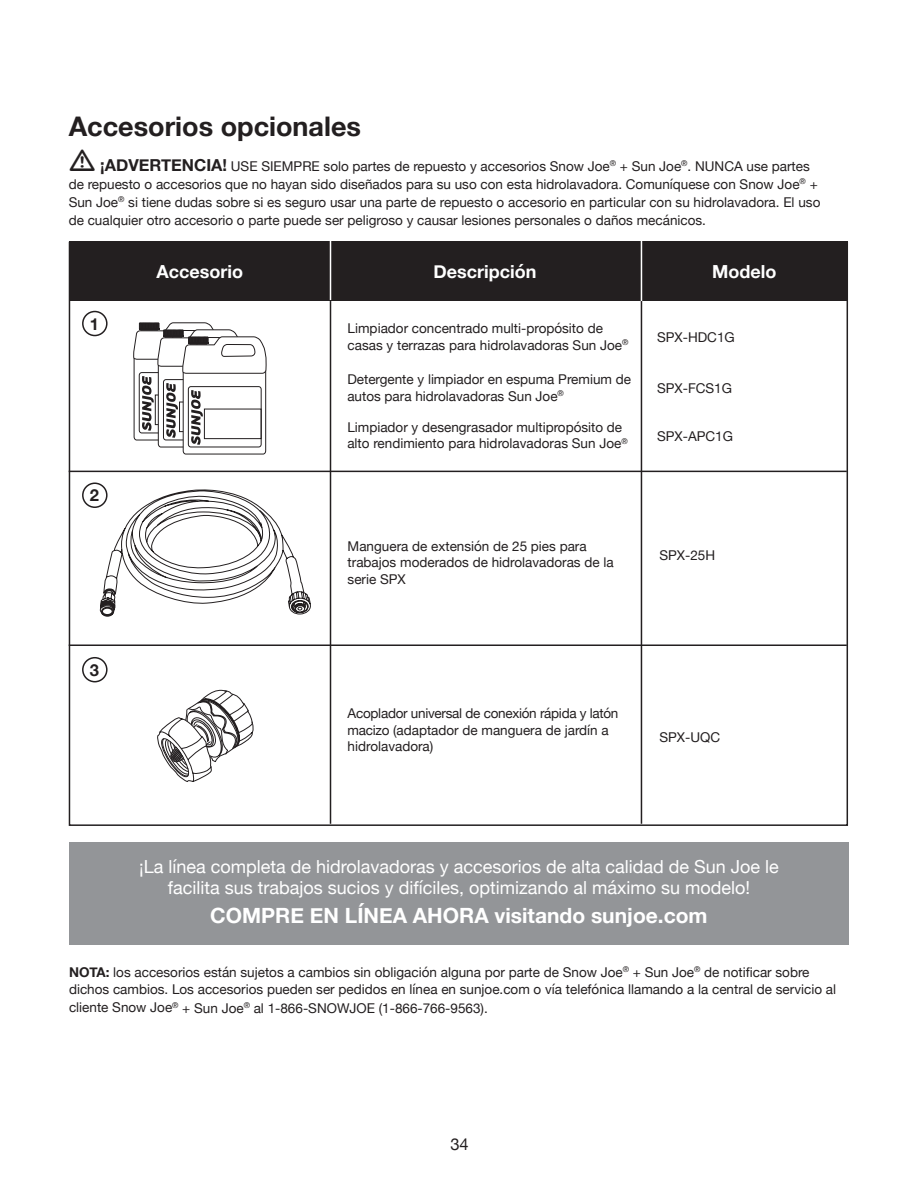
<style>
.page{position:relative;width:918px;height:1188px;background:#fff}
.page>*{position:absolute;margin:0;border:0;box-sizing:border-box;transform-origin:0 0}
.t1{font:700 27px "Helvetica Neue";color:#231f20}
.t2{font:700 21px "Helvetica Neue";color:#fff}
.t3{font:18px/21.6px "Helvetica Neue";color:#fff;text-align:center}
.t4{font:700 18px "Helvetica Neue";color:#fff}
.t5{font:700 16.5px "Helvetica Neue";color:#231f20}
.t6{font:16.5px "Helvetica Neue";color:#231f20}
.t7{font:13.5px/18px "Helvetica Neue";color:#231f20}
.t8{font:13.5px/16.5px "Helvetica Neue";letter-spacing:-.02em;color:#231f20}
.s1{font-weight:700;font-size:16.5px}
.s2{font-weight:700}
</style>
<div class="page">
<div style="left:69px;top:241px;width:779px;height:60px;background:#231f20"></div>
<hr style="left:330px;top:301px;width:1px;height:523px;background:#231f20">
<hr style="left:641px;top:300px;width:1px;height:524px;background:#231f20">
<hr style="left:330px;top:241px;width:1px;height:59px;background:#fff">
<hr style="left:641px;top:241px;width:1px;height:60px;background:#fff">
<hr style="left:69px;top:471px;width:778px;height:1px;background:#231f20">
<hr style="left:69px;top:644px;width:778px;height:2px;background:#231f20">
<div style="left:82px;top:482px;width:26px;height:26px;border:2px solid #231f20;border-radius:50%"></div>
<div style="left:82px;top:311px;width:26px;height:25px;border:2px solid #231f20;border-radius:50%"></div>
<div style="left:82px;top:657px;width:26px;height:25px;border:2px solid #231f20;border-radius:50%"></div>
<svg style="left:100px;top:487px;width:211px;height:130px"></svg>
<svg style="left:157px;top:689px;width:97px;height:93px"></svg>
<svg style="left:133px;top:323px;width:133px;height:131px"></svg>
<div style="left:204px;top:409px;width:57px;height:30px;border:1px solid #231f20"></div>
<div style="left:69px;top:842px;width:779px;height:103px;background:#939598"></div>
<h1 class="t1" style="left:69px;top:106px;width:294px">Accesorios opcionales</h1>
<p class="t7" style="left:69px;top:158px;width:753px;text-indent:32px"><span class="s1">¡ADVERTENCIA!</span> USE SIEMPRE solo partes de repuesto y accesorios Snow Joe<sup>®</sup> + Sun Joe<sup>®</sup>. NUNCA use partes de repuesto o accesorios que no hayan sido diseñados para su uso con esta hidrolavadora. Comuníquese con Snow Joe<sup>®</sup> + Sun Joe<sup>®</sup> si tiene dudas sobre si es seguro usar una parte de repuesto o accesorio en particular con su hidrolavadora. El uso de cualquier otro accesorio o parte puede ser peligroso y causar lesiones personales o daños mecánicos.</p>
<p class="t5" style="left:90px;top:311px;width:11px">1</p>
<p class="t5" style="left:90px;top:483px;width:11px">2</p>
<p class="t5" style="left:90px;top:657px;width:11px">3</p>
<h3 class="t4" style="left:157px;top:257px;width:88px">Accesorio</h3>
<h3 class="t4" style="left:433px;top:257px;width:104px">Descripción</h3>
<h3 class="t4" style="left:712px;top:257px;width:66px">Modelo</h3>
<p class="t7" style="left:348px;top:321px;width:282px;line-height:16.5px">Limpiador concentrado multi-propósito de casas y terrazas para hidrolavadoras Sun Joe<sup>®</sup></p>
<p class="t7" style="left:657px;top:329px;width:79px">SPX-HDC1G</p>
<p class="t7" style="left:347px;top:372px;width:285px;line-height:16.5px">Detergente y limpiador en espuma Premium de autos para hidrolavadoras Sun Joe<sup>®</sup></p>
<p class="t7" style="left:657px;top:380px;width:76px">SPX-FCS1G</p>
<p class="t7" style="left:347px;top:419px;width:282px;line-height:16.5px">Limpiador y desengrasador multipropósito de alto rendimiento para hidrolavadoras Sun Joe<sup>®</sup></p>
<p class="t7" style="left:657px;top:428px;width:77px">SPX-APC1G</p>
<p class="t7" style="left:348px;top:538px;width:268px;line-height:16.5px">Manguera de extensión de 25 pies para trabajos moderados de hidrolavadoras de la serie SPX</p>
<p class="t7" style="left:659px;top:546px;width:57px">SPX-25H</p>
<p class="t8" style="left:348px;top:706px;width:272px">Acoplador universal de conexión rápida y latón macizo (adaptador de manguera de jardín a hidrolavadora)</p>
<p class="t7" style="left:659px;top:729px;width:62px">SPX-UQC</p>
<h3 class="t3" style="left:139px;top:857px;width:641px">¡La línea completa de hidrolavadoras y accesorios de alta calidad de Sun Joe le facilita sus trabajos sucios y difíciles, optimizando al máximo su modelo!</h3>
<h2 class="t2" style="left:210px;top:899px;width:499px">COMPRE EN LÍNEA AHORA visitando sunjoe.com</h2>
<p class="t7" style="left:69px;top:963px;width:769px"><span class="s2">NOTA:</span> los accesorios están sujetos a cambios sin obligación alguna por parte de Snow Joe<sup>®</sup> + Sun Joe<sup>®</sup> de notificar sobre dichos cambios. Los accesorios pueden ser pedidos en línea en sunjoe.com o vía telefónica llamando a la central de servicio al cliente Snow Joe<sup>®</sup> + Sun Joe<sup>®</sup> al 1-866-SNOWJOE (1-866-766-9563).</p>
<p class="t6" style="left:450px;top:1132px;width:20px">34</p>
</div>
